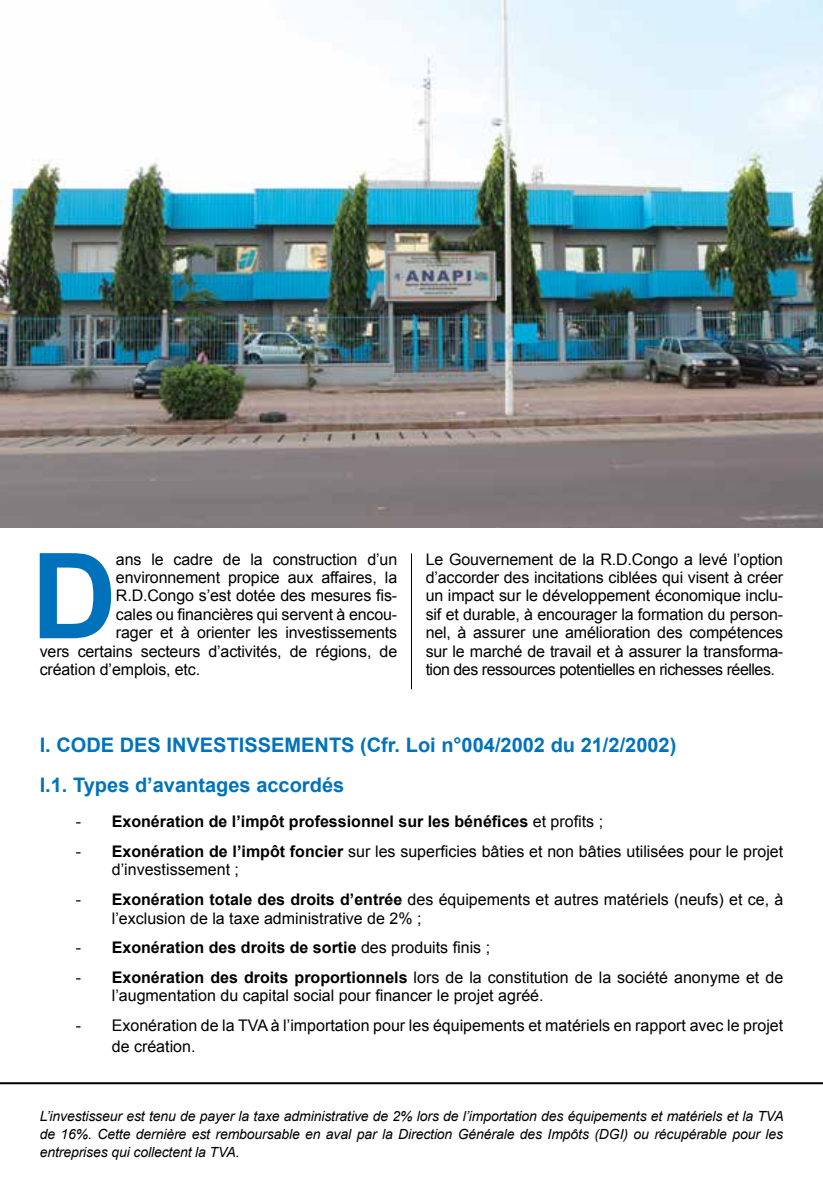
<style>
.page{position:relative;width:823px;height:1191px;background:#fff}
.page>*{position:absolute;margin:0;border:0;box-sizing:border-box;transform-origin:0 0}
.t1{font:700 118.8px "Arial";color:#0072bc}
.t2{font:700 20px/40px "Arial";color:#0072bc}
.t3{font:16px/18.4px "Arial";color:#000}
.t4{font:700 16px "Arial";color:#000}
.t5{font:italic 14px/18px "Arial";letter-spacing:-.01em;color:#000;text-align:justify}
.s1{font-weight:400}
.s2{font-weight:700}
</style>
<div class="page">
<hr style="left:411px;top:553px;width:1px;height:136px;background:#000">
<hr style="left:0;top:1082px;width:822px;height:2px;background:#000">
<img style="left:0;top:0;width:822px;height:527px">
<h1 class="t1" style="left:31px;top:517px;width:87px">D</h1>
<p class="t3" style="left:116px;top:550px;width:282px">ans le cadre de la construction d’un</p>
<p class="t3" style="left:116px;top:568px;width:282px">environnement propice aux affaires, la</p>
<p class="t3" style="left:116px;top:587px;width:282px">R.D.Congo s’est dotée des mesures fis-</p>
<p class="t3" style="left:116px;top:605px;width:282px">cales ou financières qui servent à encou-</p>
<p class="t3" style="left:116px;top:623px;width:282px">rager et à orienter les investissements</p>
<p class="t3" style="left:40px;top:642px;width:359px">vers certains secteurs d’activités, de régions, de</p>
<p class="t3" style="left:40px;top:660px;width:162px">création d’emplois, etc.</p>
<p class="t3" style="left:425px;top:550px;width:359px;text-align:justify">Le Gouvernement de la R.D.Congo a levé l’option d’accorder des incitations ciblées qui visent à créer un impact sur le développement économique inclu&shy;sif et durable, à encourager la formation du person&shy;nel, à assurer une amélioration des compétences sur le marché de travail et à assurer la transforma&shy;tion des ressources potentielles en richesses réelles.</p>
<p class="t2" style="left:40px;top:725px;width:637px">I. CODE DES INVESTISSEMENTS (Cfr. Loi n°004/2002 du 21/2/2002)<br>I.1. Types d’avantages accordés</p>
<p class="t4" style="left:76px;top:811px;width:528px"><span class="s1">-</span> Exonération de l’impôt professionnel sur les bénéfices <span class="s1">et profits ;</span></p>
<p class="t3" style="left:112px;top:842px;width:672px;text-indent:-36px">- <span class="s2">Exonération de l’impôt foncier</span> sur les superficies bâties et non bâties utilisées pour le projet d’investissement ;</p>
<p class="t3" style="left:112px;top:890px;width:672px;text-indent:-36px">- <span class="s2">Exonération totale des droits d’entrée</span> des équipements et autres matériels (neufs) et ce, à l’exclusion de la taxe administrative de 2% ;</p>
<p class="t4" style="left:76px;top:937px;width:415px"><span class="s1">-</span> Exonération des droits de sortie <span class="s1">des produits finis ;</span></p>
<p class="t3" style="left:112px;top:968px;width:672px;text-indent:-36px">- <span class="s2">Exonération des droits proportionnels</span> lors de la constitution de la société anonyme et de l’augmentation du capital social pour financer le projet agréé.</p>
<p class="t3" style="left:112px;top:1015px;width:672px;line-height:20.8px;text-indent:-36px">- Exonération de la TVA à l’importation pour les équipements et matériels en rapport avec le projet de création.</p>
<p class="t5" style="left:40px;top:1107px;width:745px">L’investisseur est tenu de payer la taxe administrative de 2% lors de l’importation des équipements et matériels et la TVA de 16%. Cette dernière est remboursable en aval par la Direction Générale des Impôts (DGI) ou récupérable pour les entreprises qui collectent la TVA.</p>
</div>
